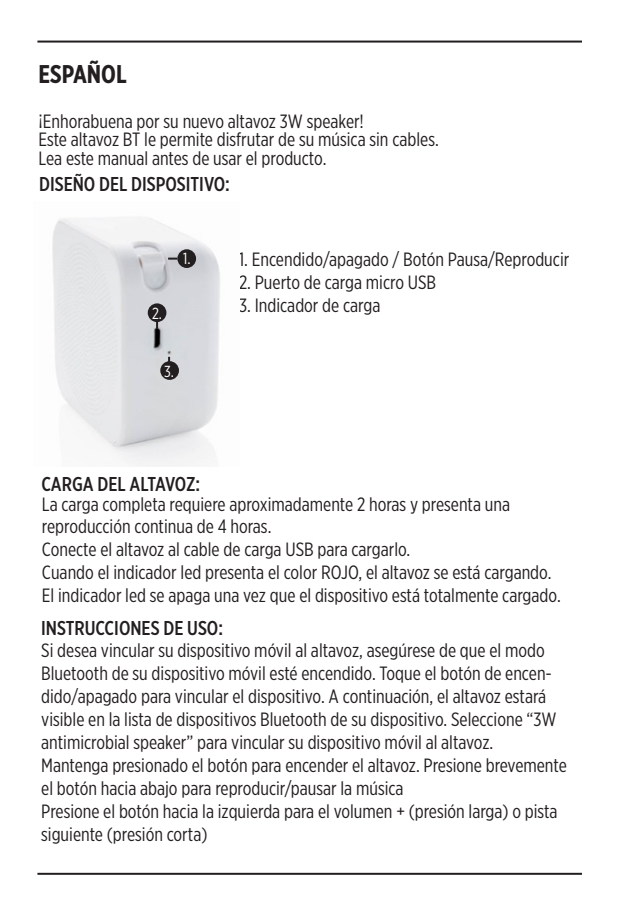
<style>
.page{position:relative;width:624px;height:908px;background:#fff}
.page>*{position:absolute;margin:0;border:0;box-sizing:border-box;transform-origin:0 0}
.Language{font:700 25.6px "Gotham X Narrow";color:#231f20}
.t1{font:500 20px "Gotham X Narrow";color:#231f20}
.t2{font:19.2px/23.2px "Gotham X Narrow";color:#231f20}
.t3{font:16px "Gotham X Narrow";color:#fff}
</style>
<div class="page">
<hr style="left:37px;top:41px;width:545px;height:2px;background:#231f20">
<hr style="left:37px;top:872px;width:545px;height:2px;background:#231f20">
<img style="left:52px;top:217px;width:168px;height:249px">
<div style="left:177px;top:249px;width:19px;height:19px;background:#231f20;border-radius:50%"></div>
<div style="left:148px;top:303px;width:18px;height:19px;background:#231f20;border-radius:50%"></div>
<div style="left:160px;top:361px;width:19px;height:19px;background:#231f20;border-radius:50%"></div>
<svg style="left:156px;top:322px;width:2px;height:7px"></svg>
<svg style="left:168px;top:257px;width:9px;height:2px"></svg>
<p class="Language" style="left:38px;top:58px;width:90px">ESPAÑOL</p>
<p class="t2" style="left:38px;top:109px;width:327px">¡Enhorabuena por su nuevo altavoz 3W speaker!</p>
<p class="t2" style="left:38px;top:127px;width:402px">Este altavoz BT le permite disfrutar de su música sin cables.</p>
<p class="t2" style="left:38px;top:146px;width:289px">Lea este manual antes de usar el producto.</p>
<p class="t1" style="left:39px;top:171px;width:192px">DISEÑO DEL DISPOSITIVO:</p>
<p class="t3" style="left:152px;top:303px;width:12px">2.</p>
<p class="t3" style="left:183px;top:248px;width:9px">1.</p>
<p class="t3" style="left:164px;top:361px;width:11px">3.</p>
<p class="t2" style="left:239px;top:247px;width:332px">1. Encendido/apagado / Botón Pausa/Reproducir</p>
<p class="t2" style="left:239px;top:270px;width:199px">2. Puerto de carga micro USB</p>
<p class="t2" style="left:239px;top:293px;width:143px">3. Indicador de carga</p>
<p class="t1" style="left:41px;top:472px;width:160px">CARGA DEL ALTAVOZ:</p>
<p class="t2" style="left:42px;top:492px;width:469px">La carga completa requiere aproximadamente 2 horas y presenta una reproducción continua de 4 horas.</p>
<p class="t2" style="left:42px;top:537px;width:370px">Conecte el altavoz al cable de carga USB para cargarlo.</p>
<p class="t2" style="left:42px;top:560px;width:511px">Cuando el indicador led presenta el color ROJO, el altavoz se está cargando.</p>
<p class="t2" style="left:42px;top:582px;width:520px">El indicador led se apaga una vez que el dispositivo está totalmente cargado.</p>
<p class="t1" style="left:41px;top:615px;width:183px">INSTRUCCIONES DE USO:</p>
<p class="t2" style="left:41px;top:638px;width:517px">Si desea vincular su dispositivo móvil al altavoz, asegúrese de que el modo Bluetooth de su dispositivo móvil esté encendido. Toque el botón de encen&shy;dido/apagado para vincular el dispositivo. A continuación, el altavoz estará visible en la lista de dispositivos Bluetooth de su dispositivo. Seleccione “3W antimicrobial speaker” para vincular su dispositivo móvil al altavoz.</p>
<p class="t2" style="left:41px;top:753px;width:527px">Mantenga presionado el botón para encender el altavoz. Presione brevemente el botón hacia abajo para reproducir/pausar la música</p>
<p class="t2" style="left:41px;top:799px;width:518px">Presione el botón hacia la izquierda para el volumen + (presión larga) o pista siguiente (presión corta)</p>
</div>
